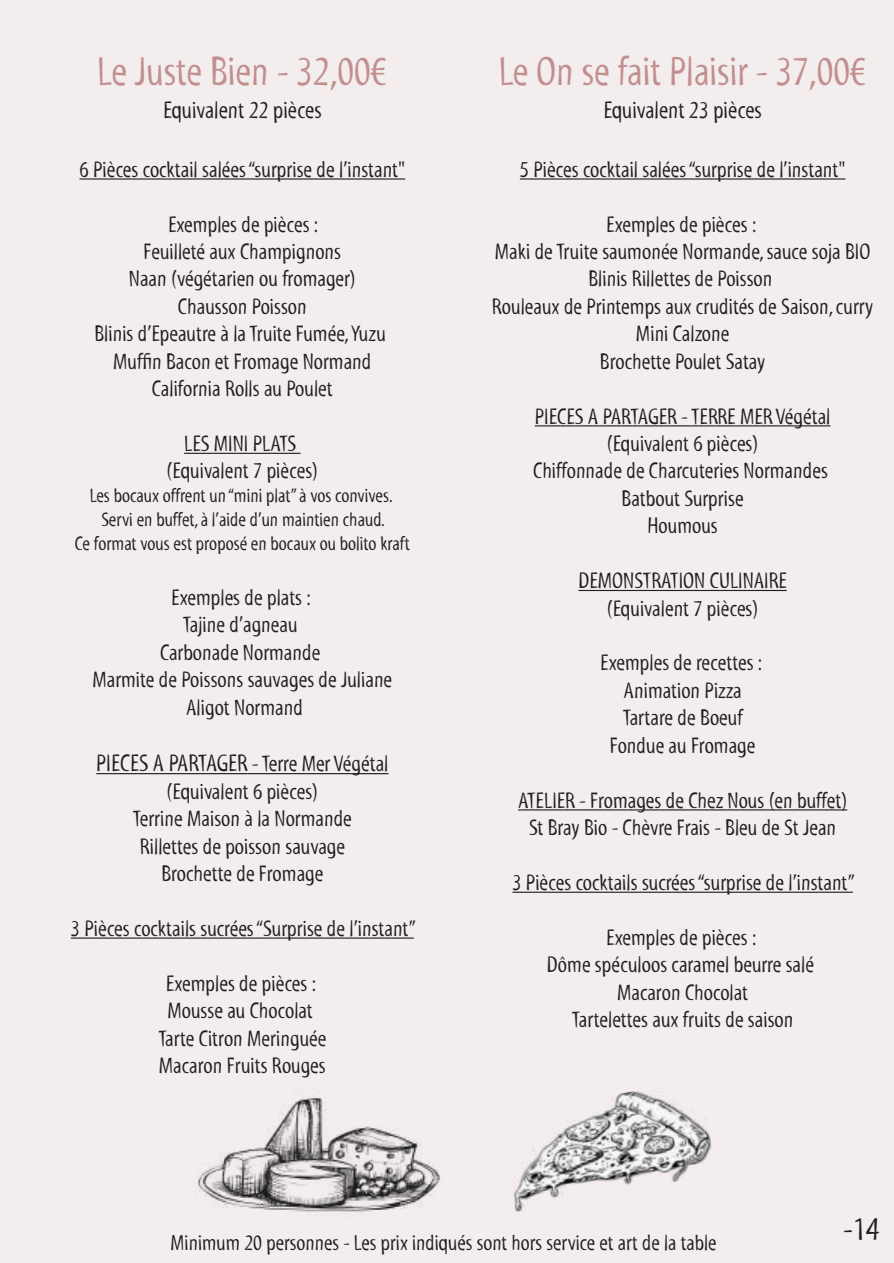
<style>
.page{position:relative;width:894px;height:1263px;background:#fff}
.page>*{position:absolute;margin:0;border:0;box-sizing:border-box;transform-origin:0 0}
.t1{font:41.55px "Myriad Std Tilt";color:#c28f8f}
.t2{font:33.45px "Myriad Std Tilt";color:#231f20}
.t3{font:24.3px "Myriad Std Tilt";color:#231f20}
.t4{font:22.8px/27.5px "Myriad Std Tilt";color:#231f20;text-align:center}
.t5{font:22.2px "Myriad Std Tilt";color:#231f20}
.t6{font:19.8px/23.9px "Myriad Std Tilt";color:#231f20;text-align:center}
.s1{font-size:24.3px}
</style>
<div class="page">
<div style="left:0;top:0;width:893px;height:1263px;background:#f2ebeb"></div>
<hr style="left:79px;top:178px;width:326px;height:2px;background:#231f20">
<hr style="left:184px;top:453px;width:116px;height:1px;background:#231f20">
<hr style="left:96px;top:773px;width:151px;height:1px;background:#231f20">
<hr style="left:247px;top:773px;width:141px;height:1px;background:#231f20">
<hr style="left:71px;top:937px;width:342px;height:1px;background:#231f20">
<hr style="left:519px;top:178px;width:326px;height:2px;background:#231f20">
<hr style="left:534px;top:425px;width:296px;height:1px;background:#231f20">
<hr style="left:578px;top:590px;width:208px;height:1px;background:#231f20">
<hr style="left:518px;top:809px;width:328px;height:1px;background:#231f20">
<hr style="left:512px;top:891px;width:340px;height:1px;background:#231f20">
<img style="left:194px;top:1091px;width:248px;height:121px">
<img style="left:513px;top:1091px;width:199px;height:121px">
<h1 class="t1" style="left:97px;top:49px;width:291px">Le Juste Bien - 32,00€</h1>
<p class="t3" style="left:163px;top:96px;width:160px">Equivalent 22 pièces</p>
<p class="t4" style="left:79px;top:156px;width:327px">6 Pièces cocktail salées “surprise de l’instant"</p>
<p class="t4" style="left:94px;top:211px;width:293px">Exemples de pièces :<br>Feuilleté aux Champignons<br>Naan (végétarien ou fromager)<br>Chausson Poisson<br>Blinis d’Epeautre à la Truite Fumée, Yuzu<br>Muffin Bacon et Fromage Normand<br>California Rolls au Poulet</p>
<p class="t4" style="left:166px;top:430px;width:153px">LES MINI PLATS (Equivalent 7 pièces)</p>
<p class="t6" style="left:75px;top:484px;width:336px">Les bocaux offrent un “mini plat” à vos convives.<br>Servi en buffet, à l’aide d’un maintien chaud.<br>Ce format vous est proposé en bocaux ou bolito kraft</p>
<p class="t4" style="left:92px;top:584px;width:301px">Exemples de plats :<br>Tajine d’agneau<br>Carbonade Normande<br>Marmite de Poissons sauvages de Juliane<br>Aligot Normand</p>
<p class="t4" style="left:96px;top:750px;width:293px"><span class="s1">PIECES A PARTAGER</span> - Terre Mer Végétal (Equivalent 6 pièces)<br>Terrine Maison à la Normande<br>Rillettes de poisson sauvage<br>Brochette de Fromage</p>
<p class="t4" style="left:71px;top:915px;width:346px">3 Pièces cocktails sucrées “Surprise de l’instant”</p>
<p class="t4" style="left:158px;top:969px;width:169px">Exemples de pièces :<br>Mousse au Chocolat<br>Tarte Citron Meringuée<br>Macaron Fruits Rouges</p>
<h1 class="t1" style="left:498px;top:49px;width:369px">Le On se fait Plaisir - 37,00€</h1>
<p class="t3" style="left:603px;top:96px;width:160px">Equivalent 23 pièces</p>
<p class="t4" style="left:519px;top:156px;width:327px">5 Pièces cocktail salées “surprise de l’instant"</p>
<p class="t4" style="left:491px;top:211px;width:383px">Exemples de pièces :<br>Maki de Truite saumonée Normande, sauce soja BIO<br>Blinis Rillettes de Poisson<br>Rouleaux de Printemps aux crudités de Saison, curry<br>Mini Calzone<br>Brochette Poulet Satay</p>
<p class="t4" style="left:533px;top:403px;width:299px">PIECES A PARTAGER - TERRE MER Végétal (Equivalent 6 pièces)<br>Chiffonnade de Charcuteries Normandes<br>Batbout Surprise<br>Houmous</p>
<p class="t4" style="left:578px;top:567px;width:210px">DEMONSTRATION CULINAIRE (Equivalent 7 pièces)</p>
<p class="t4" style="left:600px;top:649px;width:163px">Exemples de recettes :<br>Animation Pizza<br>Tartare de Boeuf<br>Fondue au Fromage</p>
<p class="t4" style="left:518px;top:787px;width:330px">ATELIER - Fromages de Chez Nous (en buffet)<br>St Bray Bio - Chèvre Frais - Bleu de St Jean</p>
<p class="t4" style="left:512px;top:869px;width:343px">3 Pièces cocktails sucrées “surprise de l’instant”</p>
<p class="t4" style="left:546px;top:924px;width:268px">Exemples de pièces :<br>Dôme spéculoos caramel beurre salé<br>Macaron Chocolat<br>Tartelettes aux fruits de saison</p>
<p class="t5" style="left:170px;top:1230px;width:547px">Minimum 20 personnes - Les prix indiqués sont hors service et art de la table</p>
<h2 class="t2" style="left:842px;top:1211px;width:38px">-14</h2>
</div>
